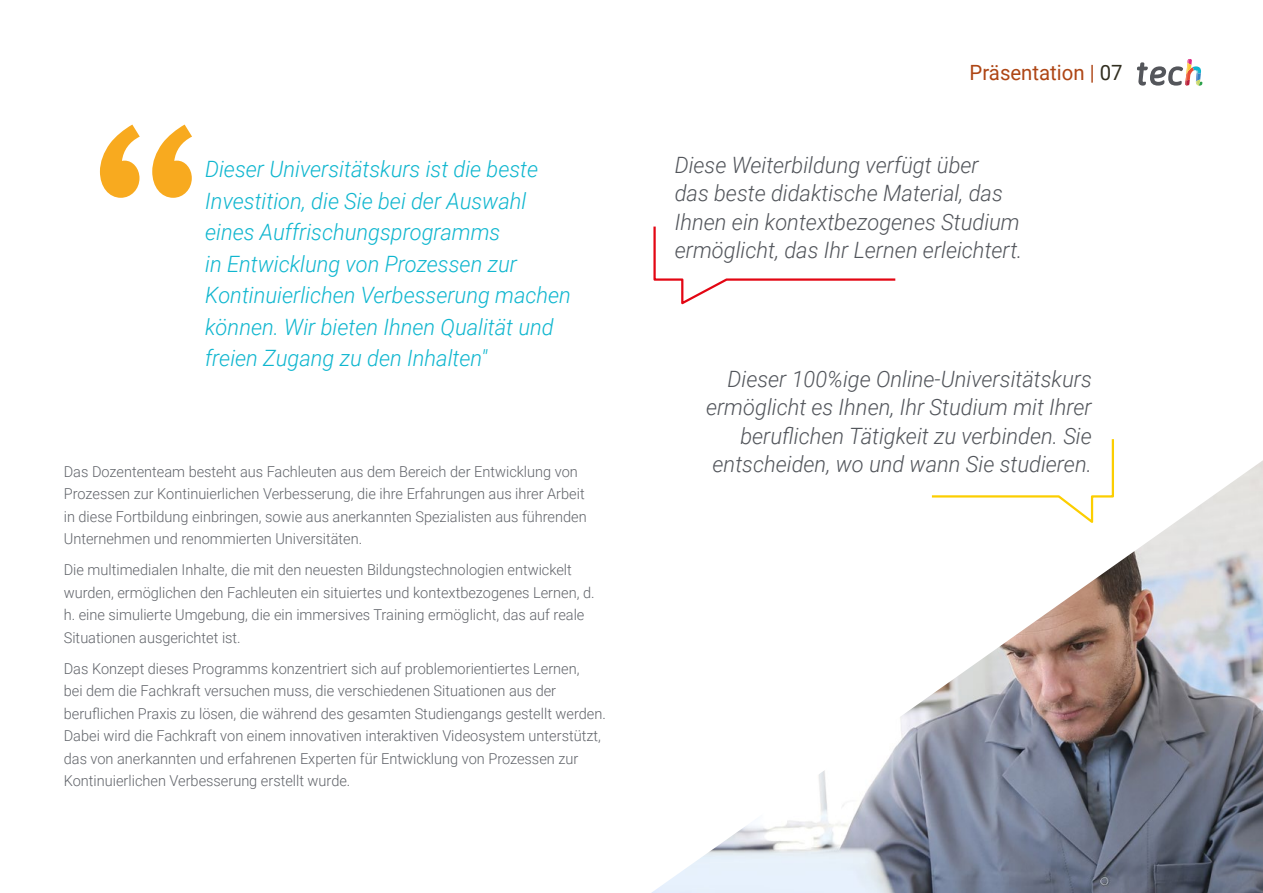
<style>
.page{position:relative;width:1263px;height:893px;background:#fff}
.page>*{position:absolute;margin:0;border:0;box-sizing:border-box;transform-origin:0 0}
.t1{font:italic 300 22.5px/28.5px "Roboto";color:#52555b;text-align:right}
.t2{font:italic 300 22.5px/31.5px "Roboto";color:#0fb6cf}
.t3{font:21px "Roboto";color:#ae4615}
.t4{font:300 15px/22.5px "Roboto";color:#61646a}
.s1{color:#312e20}
</style>
<div class="page">
<svg style="left:100px;top:125px;width:92px;height:73px"></svg>
<svg style="left:653px;top:226px;width:243px;height:79px"></svg>
<svg style="left:1137px;top:59px;width:65px;height:27px"></svg>
<img style="left:651px;top:460px;width:612px;height:433px">
<p class="t2" style="left:205px;top:153px;width:367px">Dieser Universitätskurs ist die beste Investition, die Sie bei der Auswahl eines Auffrischungsprogramms<br>in Entwicklung von Prozessen zur Kontinuierlichen Verbesserung machen können. Wir bieten Ihnen Qualität und freien Zugang zu den Inhalten"</p>
<p class="t4" style="left:64px;top:460px;width:524px">Das Dozententeam besteht aus Fachleuten aus dem Bereich der Entwicklung von Prozessen zur Kontinuierlichen Verbesserung, die ihre Erfahrungen aus ihrer Arbeit in diese Fortbildung einbringen, sowie aus anerkannten Spezialisten aus führenden Unternehmen und renommierten Universitäten.</p>
<p class="t4" style="left:64px;top:558px;width:532px">Die multimedialen Inhalte, die mit den neuesten Bildungstechnologien entwickelt wurden, ermöglichen den Fachleuten ein situiertes und kontextbezogenes Lernen, d. h. eine simulierte Umgebung, die ein immersives Training ermöglicht, das auf reale Situationen ausgerichtet ist.</p>
<p class="t4" style="left:64px;top:657px;width:544px">Das Konzept dieses Programms konzentriert sich auf problemorientiertes Lernen,<br>bei dem die Fachkraft versuchen muss, die verschiedenen Situationen aus der beruflichen Praxis zu lösen, die während des gesamten Studiengangs gestellt werden.<br>Dabei wird die Fachkraft von einem innovativen interaktiven Videosystem unterstützt, das von anerkannten und erfahrenen Experten für Entwicklung von Prozessen zur Kontinuierlichen Verbesserung erstellt wurde.</p>
<h2 class="t3" style="left:969px;top:57px;width:155px">Präsentation | <span class="s1">07</span></h2>
<h1 class="t1" style="left:675px;top:149px;width:349px;text-align:left">Diese Weiterbildung verfügt über<br>das beste didaktische Material, das Ihnen ein kontextbezogenes Studium ermöglicht, das Ihr Lernen erleichtert.</h1>
<h1 class="t1" style="left:706px;top:364px;width:387px">Dieser 100%ige Online-Universitätskurs ermöglicht es Ihnen, Ihr Studium mit Ihrer beruflichen Tätigkeit zu verbinden. Sie entscheiden, wo und wann Sie studieren.</h1>
</div>
